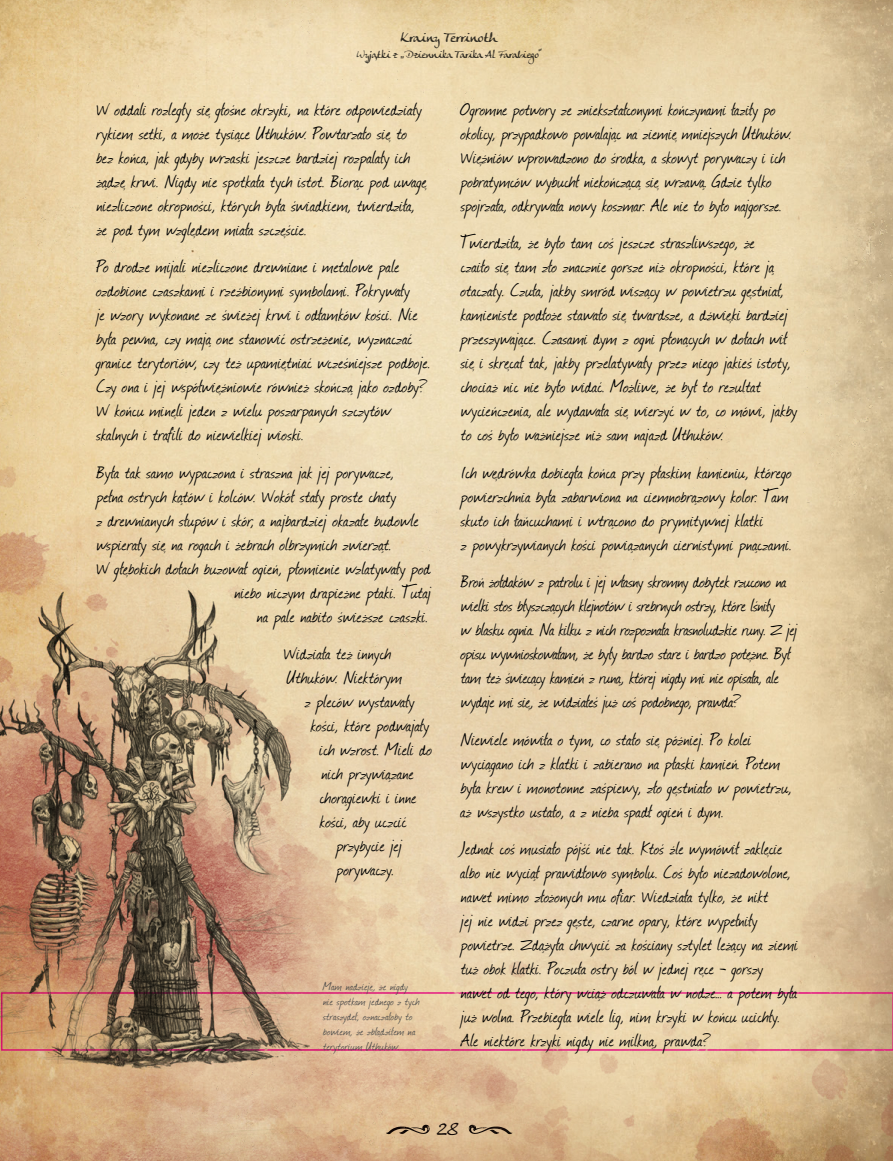
<style>
.page{position:relative;width:893px;height:1161px;background:#fff}
.page>*{position:absolute;margin:0;border:0;box-sizing:border-box;transform-origin:0 0}
.t1{font:21.15px/24px "Journal";letter-spacing:.01em;color:#000}
.t2{font:15px "Hans Hand";color:#000}
.t3{font:13.5px/15px "Journal";letter-spacing:.02em;color:#4a4a49}
.t4{font:13.5px "Anke Calligraphic FG";color:#000}
.t5{font:10.5px "Anke Calligraphic FG";color:#000}
</style>
<div class="page">
<img style="left:0;top:0;width:893px;height:1161px">
<svg style="left:469px;top:1124px;width:43px;height:10px"></svg>
<svg style="left:386px;top:1124px;width:44px;height:10px"></svg>
<svg style="left:1px;top:992px;width:892px;height:59px;background:#cfab8d"></svg>
<p class="t4" style="left:401px;top:30px;width:98px">Krainy Terrinoth</p>
<p class="t5" style="left:357px;top:48px;width:186px">Wyjątki z „Dziennika Tarika Al Farabiego”</p>
<p class="t1" style="left:96px;top:96px;width:332px">W oddali rozległy się głośne okrzyki, na które odpowiedziały rykiem setki, a może tysiące Uthuków. Powtarzało się to bez końca, jak gdyby wrzaski jeszcze bardziej rozpalały ich żądzę krwi. Nigdy nie spotkała tych istot. Biorąc pod uwagę niezliczone okropności, których była świadkiem, twierdziła, że pod tym względem miała szczęście.</p>
<p class="t1" style="left:96px;top:254px;width:336px">Po drodze mijali niezliczone drewniane i metalowe pale ozdobione czaszkami i rzeźbionymi symbolami. Pokrywały<br>je wzory wykonane ze świeżej krwi i odłamków kości. Nie była pewna, czy mają one stanowić ostrzeżenie, wyznaczać granice terytoriów, czy też upamiętniać wcześniejsze podboje.<br>Czy ona i jej współwięźniowie również skończą jako ozdoby?<br>W końcu minęli jeden z wielu poszarpanych szczytów skalnych i trafili do niewielkiej wioski.</p>
<p class="t1" style="left:96px;top:460px;width:299px">Była tak samo wypaczona i straszna jak jej porywacze,</p>
<p class="t1" style="left:96px;top:484px;width:301px">pełna ostrych kątów i kolców. Wokół stały proste chaty</p>
<p class="t1" style="left:96px;top:508px;width:324px">z drewnianych słupów i skór, a najbardziej okazałe budowle</p>
<p class="t1" style="left:96px;top:532px;width:297px">wspierały się na rogach i żebrach olbrzymich zwierząt.</p>
<p class="t1" style="left:96px;top:556px;width:335px">W głębokich dołach buzował ogień, płomienie wzlatywały pod</p>
<p class="t1" style="left:234px;top:580px;width:198px">niebo niczym drapieżne ptaki. Tutaj</p>
<p class="t1" style="left:257px;top:604px;width:173px">na pale nabito świeższe czaszki.</p>
<p class="t1" style="left:284px;top:641px;width:108px">Widziała też innych</p>
<p class="t1" style="left:287px;top:665px;width:117px">Uthuków. Niektórym</p>
<p class="t1" style="left:305px;top:689px;width:111px">z pleców wystawały</p>
<p class="t1" style="left:311px;top:713px;width:120px">kości, które podwajały</p>
<p class="t1" style="left:320px;top:737px;width:113px">ich wzrost. Mieli do</p>
<p class="t1" style="left:321px;top:761px;width:94px">nich przywiązane</p>
<p class="t1" style="left:320px;top:785px;width:98px">chorągiewki i inne</p>
<p class="t1" style="left:320px;top:809px;width:88px">kości, aby uczcić</p>
<p class="t1" style="left:336px;top:833px;width:67px">przybycie jej</p>
<p class="t1" style="left:336px;top:857px;width:60px">porywaczy.</p>
<p class="t1" style="left:461px;top:96px;width:332px">Ogromne potwory ze zniekształconymi kończynami łaziły po okolicy, przypadkowo powalając na ziemię mniejszych Uthuków.<br>Więźniów wprowadzono do środka, a skowyt porywaczy i ich pobratymców wybuchł niekończącą się wrzawą. Gdzie tylko spojrzała, odkrywała nowy koszmar. Ale nie to było najgorsze.</p>
<p class="t1" style="left:461px;top:230px;width:338px">Twierdziła, że było tam coś jeszcze straszliwszego, że<br>czaiło się tam zło znacznie gorsze niż okropności, które ją otaczały. Czuła, jakby smród wiszący w powietrzu gęstniał, kamieniste podłoże stawało się twardsze, a dźwięki bardziej przeszywające. Czasami dym z ogni płonących w dołach wił się i skręcał tak, jakby przelatywały przez niego jakieś istoty, chociaż nic nie było widać. Możliwe, że był to rezultat wycieńczenia, ale wydawała się wierzyć w to, co mówi, jakby to coś było ważniejsze niż sam najazd Uthuków.</p>
<p class="t1" style="left:461px;top:460px;width:333px">Ich wędrówka dobiegła końca przy płaskim kamieniu, którego powierzchnia była zabarwiona na ciemnobrązowy kolor. Tam skuto ich łańcuchami i wtrącono do prymitywnej klatki<br>z powykrzywianych kości powiązanych ciernistymi pnączami.</p>
<p class="t1" style="left:461px;top:569px;width:338px">Broń żołdaków z patrolu i jej własny skromny dobytek rzucono na wielki stos błyszczących klejnotów i srebrnych ostrzy, które lśniły<br>w blasku ognia. Na kilku z nich rozpoznała krasnoludzkie runy. Z jej opisu wywnioskowałam, że były bardzo stare i bardzo potężne. Był tam też świecący kamień z runą, której nigdy mi nie opisała, ale wydaje mi się, że widziałeś już coś podobnego, prawda?</p>
<p class="t1" style="left:461px;top:726px;width:332px">Niewiele mówiła o tym, co stało się później. Po kolei wyciągano ich z klatki i zabierano na płaski kamień. Potem była krew i monotonne zaśpiewy, zło gęstniało w powietrzu, aż wszystko ustało, a z nieba spadł ogień i dym.</p>
<p class="t1" style="left:461px;top:836px;width:338px">Jednak coś musiało pójść nie tak. Ktoś źle wymówił zaklęcie albo nie wyciął prawidłowo symbolu. Coś było niezadowolone, nawet mimo złożonych mu ofiar. Wiedziała tylko, że nikt<br>jej nie widzi przez gęste, czarne opary, które wypełniły powietrze. Zdążyła chwycić za kościany sztylet leżący na ziemi tuż obok klatki. Poczuła ostry ból w jednej ręce - gorszy nawet od tego, który wciąż odczuwała w nodze... a potem była już wolna. Przebiegła wiele lig, nim krzyki w końcu ucichły.<br>Ale niektóre krzyki nigdy nie milkną, prawda?</p>
<p class="t3" style="left:323px;top:978px;width:98px">Mam nadzieję, że nigdy nie spotkam jednego z tych straszydeł, oznaczałoby to bowiem, że zbłądziłem na terytorium Uthuków.</p>
<p class="t2" style="left:436px;top:1120px;width:23px">28</p>
</div>
